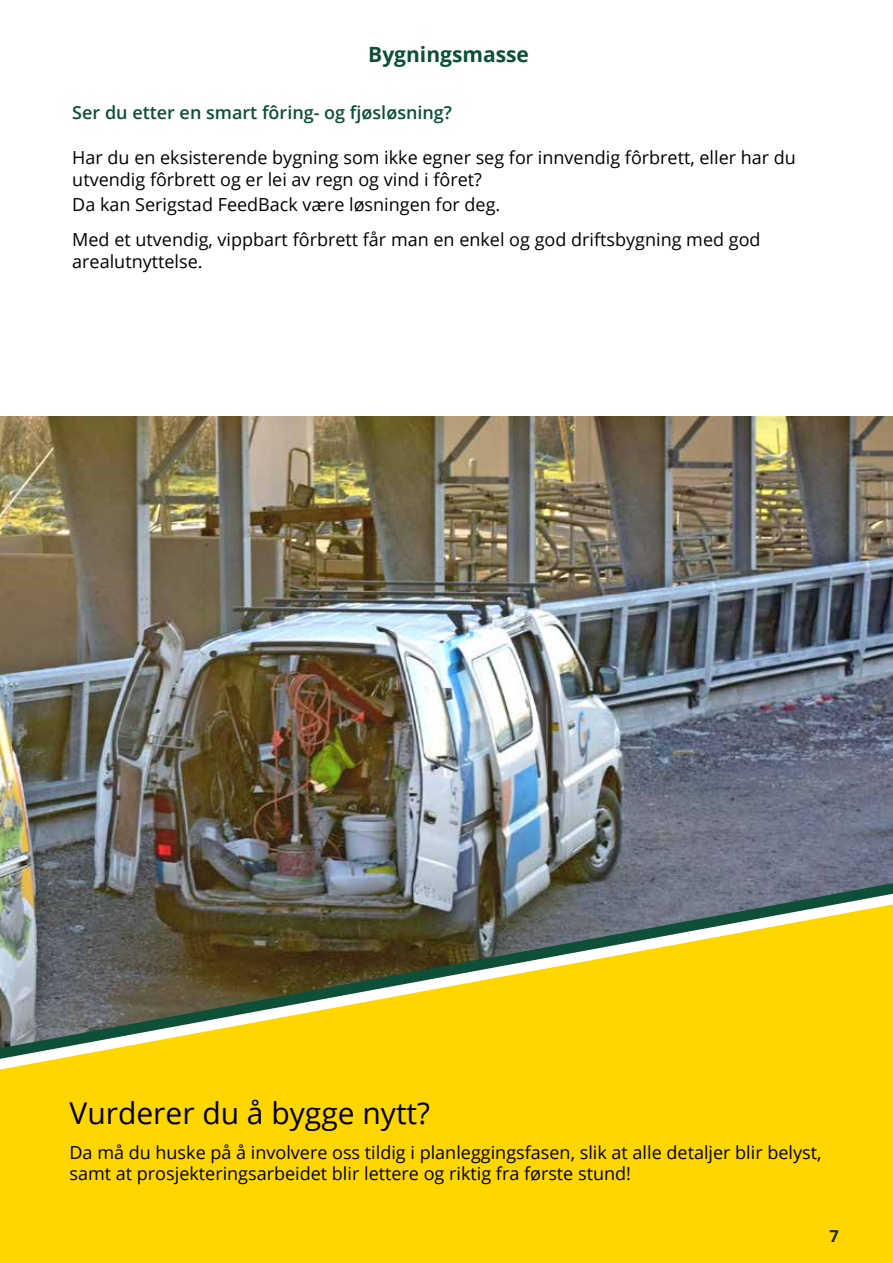
<style>
.page{position:relative;width:893px;height:1263px;background:#fff}
.page>*{position:absolute;margin:0;border:0;box-sizing:border-box;transform-origin:0 0}
.t1{font:30px "Open Sans";color:#000}
.t2{font:700 21px "Open Sans";color:#0d4f37}
.t3{font:18px/21.6px "Open Sans";color:#000}
.t4{font:600 18px "Open Sans";color:#0d4f37}
.t5{font:700 16.5px "Open Sans";color:#24272a}
</style>
<div class="page">
<img style="left:0;top:417px;width:893px;height:466px">
<img style="left:0;top:883px;width:893px;height:11px">
<svg style="left:0;top:894px;width:892px;height:10px;background:#69716f"></svg>
<svg style="left:0;top:904px;width:893px;height:359px;background:#dcbe16"></svg>
<p class="t2" style="left:368px;top:40px;width:162px">Bygningsmasse</p>
<p class="t4" style="left:72px;top:100px;width:381px">Ser du etter en smart fôring- og fjøsløsning?</p>
<p class="t3" style="left:72px;top:146px;width:725px">Har du en eksisterende bygning som ikke egner seg for innvendig fôrbrett, eller har du utvendig fôrbrett og er lei av regn og vind i fôret?</p>
<p class="t3" style="left:72px;top:187px;width:690px;line-height:34.8px">Da kan Serigstad FeedBack være løsningen for deg.<br>Med et utvendig, vippbart fôrbrett får man en enkel og god driftsbygning med god</p>
<p class="t3" style="left:72px;top:250px;width:132px">arealutnyttelse.</p>
<h1 class="t1" style="left:70px;top:1093px;width:362px">Vurderer du å bygge nytt?</h1>
<p class="t3" style="left:70px;top:1141px;width:753px">Da må du huske på å involvere oss tildig i planleggingsfasen, slik at alle detaljer blir belyst, samt at prosjekteringsarbeidet blir lettere og riktig fra første stund!</p>
<p class="t5" style="left:829px;top:1225px;width:11px">7</p>
</div>
